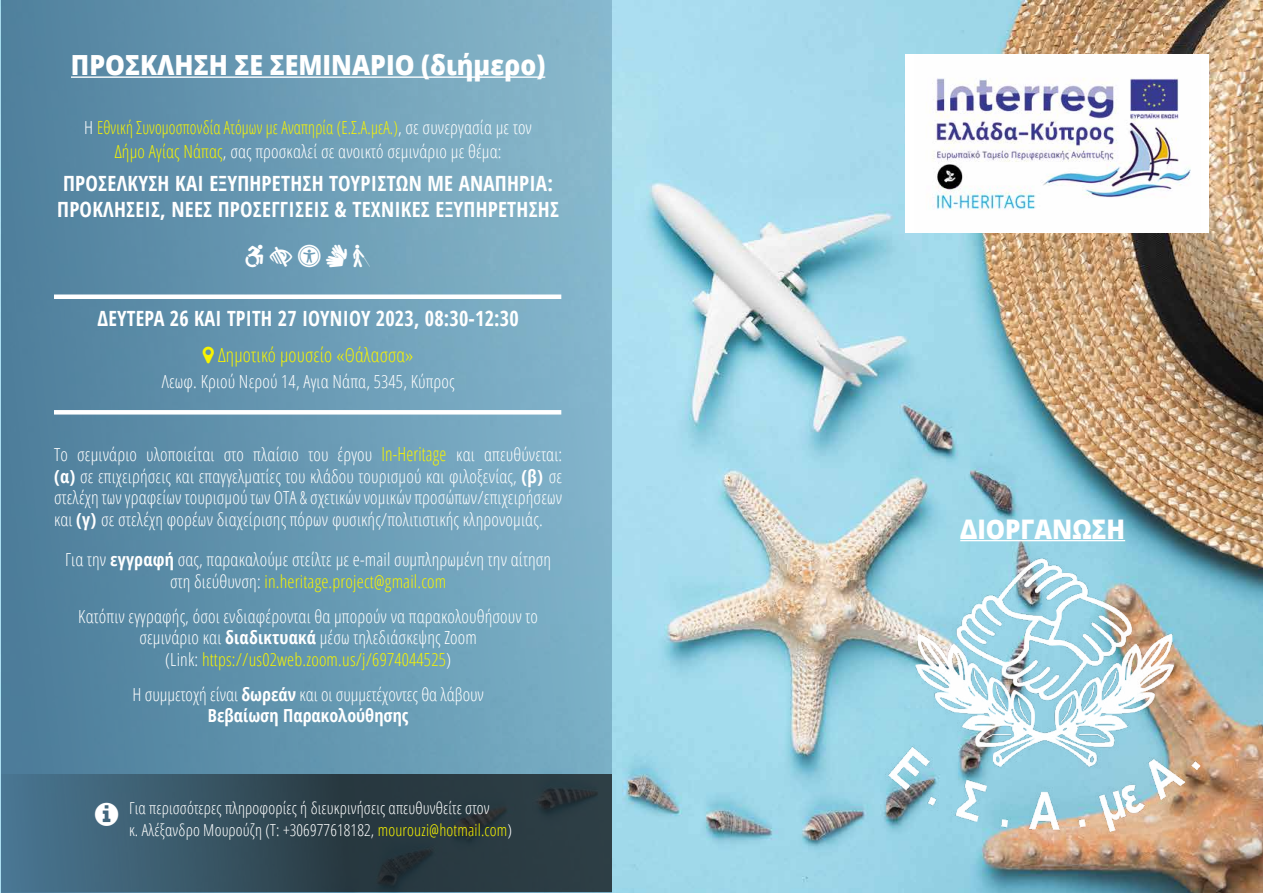
<style>
.page{position:relative;width:1263px;height:893px;background:#fff}
.page>*{position:absolute;margin:0;border:0;box-sizing:border-box;transform-origin:0 0}
.t1{font:800 27.75px "Open Sans";color:#fff;scale:.9 1}
.t2{font:800 27px "Open Sans";color:#fff;scale:.9 1}
.t3{font:700 condensed 21px/25.2px "Open Sans";letter-spacing:.01em;color:#fff}
.t4{font:700 condensed 21px "Open Sans";letter-spacing:.01em;color:#fff;scale:.96 1}
.t5{font:300 condensed 19.5px "Open Sans";letter-spacing:.01em;color:#f8f400}
.t6{font:300 condensed 18px/21.6px "Open Sans";letter-spacing:.01em;color:#fff;text-align:center}
.t7{font:300 condensed 18px/23.4px "Open Sans";letter-spacing:.01em;color:#f8f400;text-align:center;scale:.9 1}
.t8{font:300 condensed 16.5px/22.5px "Open Sans";letter-spacing:.01em;color:#fff}
.s1{color:#fff}
.s2{font-size:19.5px;color:#f8f400}
.s3{font-weight:700}
.s4{color:#f8f400}
</style>
<div class="page">
<img style="left:0;top:0;width:1263px;height:893px">
<div style="left:1px;top:0;width:611px;height:893px;background:linear-gradient(to right,#4d7d9a,#84b6cb)"></div>
<div style="left:906px;top:54px;width:303px;height:179px;background:#fff"></div>
<img style="left:932px;top:78px;width:259px;height:132px">
<hr style="left:71px;top:76px;width:474px;height:2px;background:#fff">
<svg style="left:1px;top:775px;width:611px;height:117px;background:#324b58"></svg>
<div style="left:54px;top:294px;width:507px;height:5px;background:#fff"></div>
<div style="left:54px;top:410px;width:507px;height:5px;background:#fff"></div>
<img style="left:879px;top:553px;width:330px;height:283px">
<hr style="left:960px;top:540px;width:165px;height:1px;background:#fff">
<svg style="left:203px;top:347px;width:11px;height:17px"></svg>
<svg style="left:246px;top:244px;width:17px;height:23px"></svg>
<svg style="left:353px;top:244px;width:17px;height:23px"></svg>
<svg style="left:95px;top:802px;width:23px;height:24px"></svg>
<div style="left:270px;top:244px;width:77px;height:23px;background:#6b9cb6"></div>
<h1 class="t1" style="left:71px;top:44px;width:529px">ΠΡΟΣΚΛΗΣΗ ΣΕ ΣΕΜΙΝΑΡΙΟ (διήμερο)</h1>
<p class="t7" style="left:84px;top:116px;width:499px"><span class="s1">Η</span> Εθνική Συνομοσπονδία Ατόμων με Αναπηρία (Ε.Σ.Α.μεΑ.)<span class="s1">, σε συνεργασία με τον<br></span>Δήμο Αγίας Νάπας<span class="s1">, σας προσκαλεί σε ανοικτό σεμινάριο με θέμα:</span></p>
<p class="t3" style="left:57px;top:171px;width:503px">ΠΡΟΣΈΛΚΥΣΗ ΚΑΙ ΕΞΥΠΗΡΈΤΗΣΗ ΤΟΥΡΙΣΤΩΝ ΜΕ ΑΝΑΠΗΡΊΑ:<br>ΠΡΟΚΛΉΣΕΙΣ, ΝΈΕΣ ΠΡΟΣΕΓΓΊ ΣΕΙΣ &amp; ΤΕΧΝΙΚΈΣ ΕΞΥΠΗΡΈΤΗΣΗΣ</p>
<p class="t4" style="left:97px;top:304px;width:440px">ΔΕΥΤΕΡΑ 26 ΚΑΙ ΤΡΙΤΗ 27 ΙΟΥΝΊ ΟΥ 2023, 08:30-12:30</p>
<p class="t5" style="left:218px;top:342px;width:197px">Δημοτικό μουσείο «Θάλασσα»</p>
<p class="t6" style="left:162px;top:370px;width:294px">Λεωφ. Κριού Νερού 14, Αγια Νάπα, 5345, Κύπρος</p>
<p class="t6" style="left:54px;top:443px;width:510px;text-align:justify">Το σεμινάριο υλοποιείται στο πλαίσιο του έργου <span class="s2">In-Heritage</span> και απευθύνεται: <span class="s3">(α)</span> σε επιχειρήσεις και επαγγελματίες του κλάδου τουρισμού και φιλοξενίας, <span class="s3">(β)</span> σε στελέχη των γραφείων τουρισμού των ΟΤΑ &amp; σχετικών νομικών προσώπων/επιχειρήσεων και <span class="s3">(γ)</span> σε στελέχη φορέων διαχείρισης πόρων φυσικής/πολιτιστικής κληρονομιάς.</p>
<p class="t6" style="left:65px;top:548px;width:488px">Για την <span class="s3">εγγραφή</span> σας, παρακαλούμε στείλτε με e-mail συμπληρωμένη την αίτηση στη διεύθυνση: <span class="s4">in.heritage.project@gmail.com</span></p>
<p class="t6" style="left:78px;top:605px;width:461px">Κατόπιν εγγραφής, όσοι ενδιαφέρονται θα μπορούν να παρακολουθήσουν το σεμινάριο και <span class="s3">διαδικτυακά</span> μέσω τηλεδιάσκεψης Zoom<br>(Link: <span class="s4">https://us02web.zoom.us/j/6974044525</span>)</p>
<p class="t6" style="left:132px;top:683px;width:353px">Η συμμετοχή είναι <span class="s3">δωρεάν</span> και οι συμμετέχοντες θα λάβουν<br><span class="s3">Βεβαίωση Παρακολούθησης</span></p>
<p class="t8" style="left:129px;top:796px;width:384px">Για περισσότερες πληροφορίες ή διευκρινήσεις απευθυνθείτε στον<br>κ. Αλέξανδρο Μουρούζη (Τ: +306977618182, <span class="s4">mourouzi@hotmail.com</span>)</p>
<h2 class="t2" style="left:960px;top:508px;width:185px">ΔΙΟΡΓΑΝΩΣΗ</h2>
</div>
